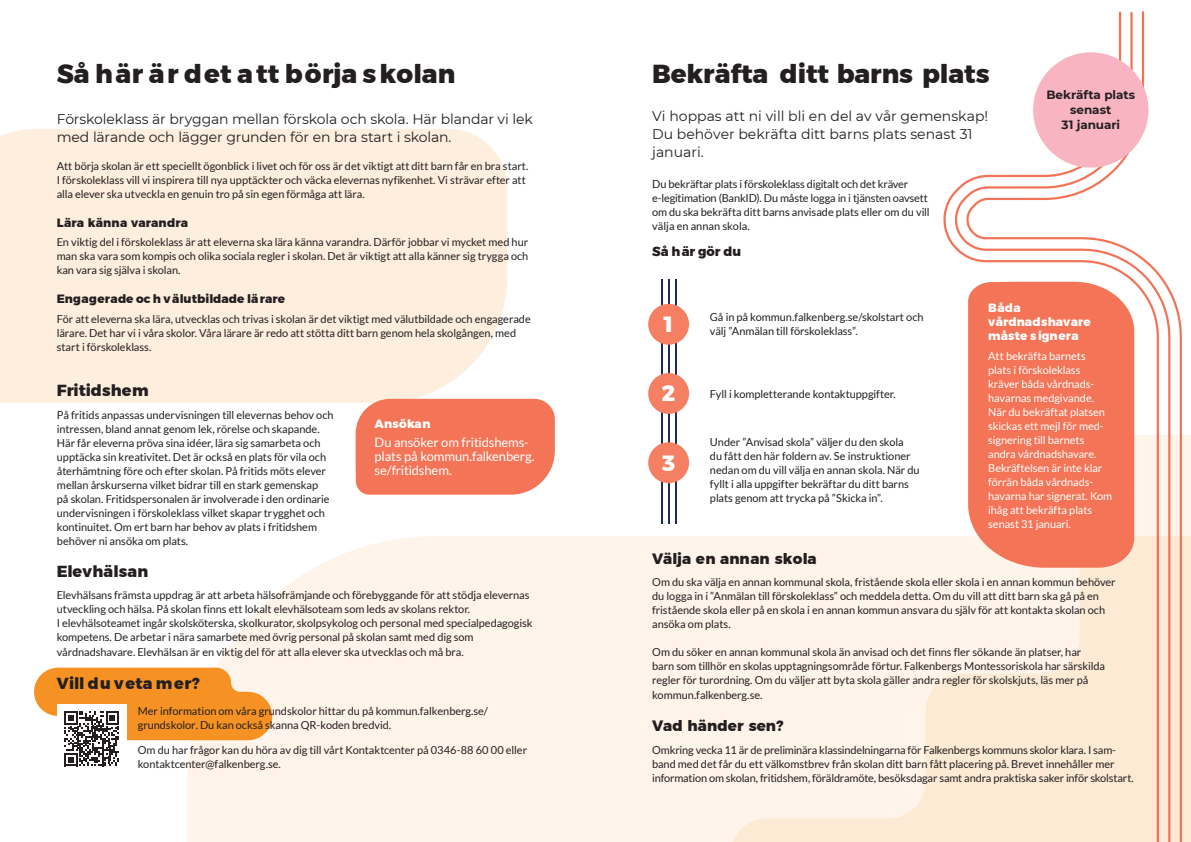
<style>
.page{position:relative;width:1191px;height:842px;background:#fff}
.page>*{position:absolute;margin:0;border:0;box-sizing:border-box;transform-origin:0 0}
.t1{font:800 26px "Montserrat";letter-spacing:.015em;color:#231f20}
.t2{font:800 26px "Montserrat";letter-spacing:-.005em;color:#231f20}
.t3{font:800 22px "Montserrat";color:#fff}
.t4{font:800 16px "Montserrat";letter-spacing:.01em;color:#231f20}
.t5{font:800 16px "Montserrat";letter-spacing:.035em;color:#231f20}
.t6{font:800 15px "Montserrat";color:#231f20}
.t7{font:14px/18px "Montserrat";letter-spacing:-.005em;color:#231f20}
.t8{font:13px/14px "Lato";letter-spacing:-.01em;color:#fff}
.t9{font:800 13px "Montserrat";color:#231f20}
.t10{font:800 12px "Montserrat";color:#231f20}
.t11{font:800 12px/14.4px "Montserrat";letter-spacing:.015em;color:#fff}
.t12{font:700 12px/15px "Montserrat";letter-spacing:-.005em;color:#231f20;text-align:center}
.t13{font:11px/14px "Lato";letter-spacing:-.005em;color:#231f20}
.t14{font:11px/14px "Lato";letter-spacing:-.005em;color:#fff}
.t15{font:11px/14px "Lato";letter-spacing:-.005em;color:#231f20}
</style>
<div class="page">
<svg style="left:187px;top:536px;width:543px;height:306px;background:#fef4ea"></svg>
<svg style="left:730px;top:435px;width:461px;height:407px;fill:#fef4e9"></svg>
<svg style="left:1119px;top:11px;width:63px;height:831px"></svg>
<svg style="left:943px;top:12px;width:216px;height:830px"></svg>
<div style="left:0;top:129px;width:507px;height:274px;background:#fdeede"></div>
<div style="left:355px;top:399px;width:200px;height:96px;background:#f37456"></div>
<hr style="left:668px;top:280px;width:1px;height:244px;background:#1d2b5a">
<hr style="left:661px;top:280px;width:1px;height:244px;background:#1d2b5a">
<hr style="left:675px;top:280px;width:1px;height:244px;background:#1d2b5a">
<div style="left:648px;top:304px;width:41px;height:41px;background:#f47f63;border-radius:50%"></div>
<div style="left:648px;top:373px;width:41px;height:41px;background:#f47f63;border-radius:50%"></div>
<div style="left:648px;top:442px;width:41px;height:41px;background:#f47f63;border-radius:50%"></div>
<div style="left:968px;top:282px;width:166px;height:286px;background:#f37456"></div>
<div style="left:1033px;top:52px;width:115px;height:116px;background:#f8b5c1;border-radius:50%"></div>
<svg style="left:34px;top:668px;width:238px;height:98px"></svg>
<h1 class="t1" style="left:57px;top:53px;width:400px">Så här är det att börja skolan</h1>
<p class="t7" style="left:57px;top:109px;width:477px">Förskoleklass är bryggan mellan förskola och skola. Här blandar vi lek med lärande och lägger grunden för en bra start i skolan.</p>
<p class="t13" style="left:57px;top:159px;width:473px">Att börja skolan är ett speciellt ögonblick i livet och för oss är det viktigt att ditt barn får en bra start.<br>I förskoleklass vill vi inspirera till nya upptäckter och väcka elevernas nyfikenhet. Vi strävar efter att alla elever ska utveckla en genuin tro på sin egen förmåga att lära.</p>
<p class="t10" style="left:57px;top:213px;width:133px">Lära känna varandra</p>
<p class="t13" style="left:57px;top:235px;width:473px;text-align:justify">En viktig del i förskoleklass är att eleverna ska lära känna varandra. Därför jobbar vi mycket med hur man ska vara som kompis och olika sociala regler i skolan. Det är viktigt att alla känner sig trygga och kan vara sig själva i skolan.</p>
<p class="t10" style="left:57px;top:289px;width:230px">Engagerade oc h v älutbildade lä rare</p>
<p class="t13" style="left:57px;top:312px;width:475px">För att eleverna ska lära, utvecklas och trivas i skolan är det viktigt med välutbildade och engagerade lärare. Det har vi i våra skolor. Våra lärare är redo att stötta ditt barn genom hela skolgången, med start i förskoleklass.</p>
<h3 class="t4" style="left:57px;top:377px;width:93px">Fritidshem</h3>
<p class="t13" style="left:57px;top:408px;width:278px">På fritids anpassas undervisningen till elevernas behov och intressen, bland annat genom lek, rörelse och skapande.<br>Här får eleverna pröva sina idéer, lära sig samarbeta och upptäcka sin kreativitet. Det är också en plats för vila och återhämtning före och efter skolan. På fritids möts elever mellan årskurserna vilket bidrar till en stark gemenskap<br>på skolan. Fritidspersonalen är involverade i den ordinarie undervisningen i förskoleklass vilket skapar trygghet och kontinuitet. Om ert barn har behov av plats i fritidshem behöver ni ansöka om plats.</p>
<p class="t11" style="left:374px;top:416px;width:58px">Ansökan</p>
<p class="t8" style="left:374px;top:435px;width:161px">Du ansöker om fritidshems&shy;plats på kommun.falkenberg. se/fritidshem.</p>
<h3 class="t4" style="left:57px;top:558px;width:93px">Elevhälsan</h3>
<p class="t13" style="left:57px;top:588px;width:477px">Elevhälsans främsta uppdrag är att arbeta hälsofrämjande och förebyggande för att stödja elevernas utveckling och hälsa. På skolan finns ett lokalt elevhälsoteam som leds av skolans rektor.<br>I elevhälsoteamet ingår skolsköterska, skolkurator, skolpsykolog och personal med specialpedagogisk kompetens. De arbetar i nära samarbete med övrig personal på skolan samt med dig som vårdnadshavare. Elevhälsan är en viktig del för att alla elever ska utvecklas och må bra.</p>
<h3 class="t5" style="left:57px;top:670px;width:144px">Vill du veta mer?</h3>
<p class="t15" style="left:138px;top:704px;width:351px">Mer information om våra grundskolor hittar du på kommun.falkenberg.se/ grundskolor. Du kan också skanna QR-koden bredvid.</p>
<p class="t13" style="left:138px;top:742px;width:391px">Om du har frågor kan du höra av dig till vårt Kontaktcenter på 0346-88 60 00 eller kontaktcenter@falkenberg.se.</p>
<h1 class="t2" style="left:652px;top:53px;width:339px">Bekräfta ditt barns plats</h1>
<p class="t7" style="left:652px;top:107px;width:337px">Vi hoppas att ni vill bli en del av vår gemenskap!<br>Du behöver bekräfta ditt barns plats senast 31 januari.</p>
<p class="t13" style="left:652px;top:177px;width:279px">Du bekräftar plats i förskoleklass digitalt och det kräver e-legitimation (BankID). Du måste logga in i tjänsten oavsett om du ska bekräfta ditt barns anvisade plats eller om du vill välja en annan skola.</p>
<p class="t9" style="left:652px;top:241px;width:90px">Så här gör du</p>
<p class="t12" style="left:1046px;top:87px;width:90px">Bekräfta plats senast<br>31 januari</p>
<p class="t13" style="left:710px;top:310px;width:215px">Gå in på kommun.falkenberg.se/skolstart och</p>
<h2 class="t3" style="left:664px;top:306px;width:11px">1</h2>
<p class="t13" style="left:710px;top:324px;width:149px">välj ”Anmälan till förskoleklass”.</p>
<h2 class="t3" style="left:662px;top:375px;width:15px">2</h2>
<h2 class="t3" style="left:662px;top:445px;width:15px">3</h2>
<p class="t13" style="left:710px;top:387px;width:187px">Fyll i kompletterande kontaktuppgifter.</p>
<p class="t13" style="left:710px;top:435px;width:211px">Under ”Anvisad skola” väljer du den skola<br>du fått den här foldern av. Se instruktioner nedan om du vill välja en annan skola. När du fyllt i alla uppgifter bekräftar du ditt barns plats genom att trycka på ”Skicka in”.</p>
<p class="t11" style="left:988px;top:300px;width:104px">Båda vårdnadshavare måste s ignera</p>
<p class="t14" style="left:988px;top:349px;width:126px">Att bekräfta barnets<br>plats i förskoleklass kräver båda vårdnads&shy;havarnas medgivande.<br>När du bekräftat platsen skickas ett mejl för med&shy;signering till barnets andra vårdnadshavare.<br>Bekräftelsen är inte klar förrän båda vårdnads&shy;havarna har signerat. Kom ihåg att bekräfta plats senast 31 januari.</p>
<h3 class="t6" style="left:652px;top:546px;width:166px">Välja en annan skola</h3>
<p class="t13" style="left:652px;top:575px;width:465px">Om du ska välja en annan kommunal skola, fristående skola eller skola i en annan kommun behöver du logga in i ”Anmälan till förskoleklass” och meddela detta. Om du vill att ditt barn ska gå på en fristående skola eller på en skola i en annan kommun ansvara du själv för att kontakta skolan och ansöka om plats.</p>
<p class="t13" style="left:652px;top:645px;width:454px">Om du söker en annan kommunal skola än anvisad och det finns fler sökande än platser, har barn som tillhör en skolas upptagningsområde förtur. Falkenbergs Montessoriskola har särskilda regler för turordning. Om du väljer att byta skola gäller andra regler för skolskjuts, läs mer på kommun.falkenberg.se.</p>
<h3 class="t6" style="left:652px;top:714px;width:133px">Vad händer sen?</h3>
<p class="t13" style="left:652px;top:742px;width:483px">Omkring vecka 11 är de preliminära klassindelningarna för Falkenbergs kommuns skolor klara. I sam&shy;band med det får du ett välkomstbrev från skolan ditt barn fått placering på. Brevet innehåller mer information om skolan, fritidshem, föräldramöte, besöksdagar samt andra praktiska saker inför skolstart.</p>
</div>
